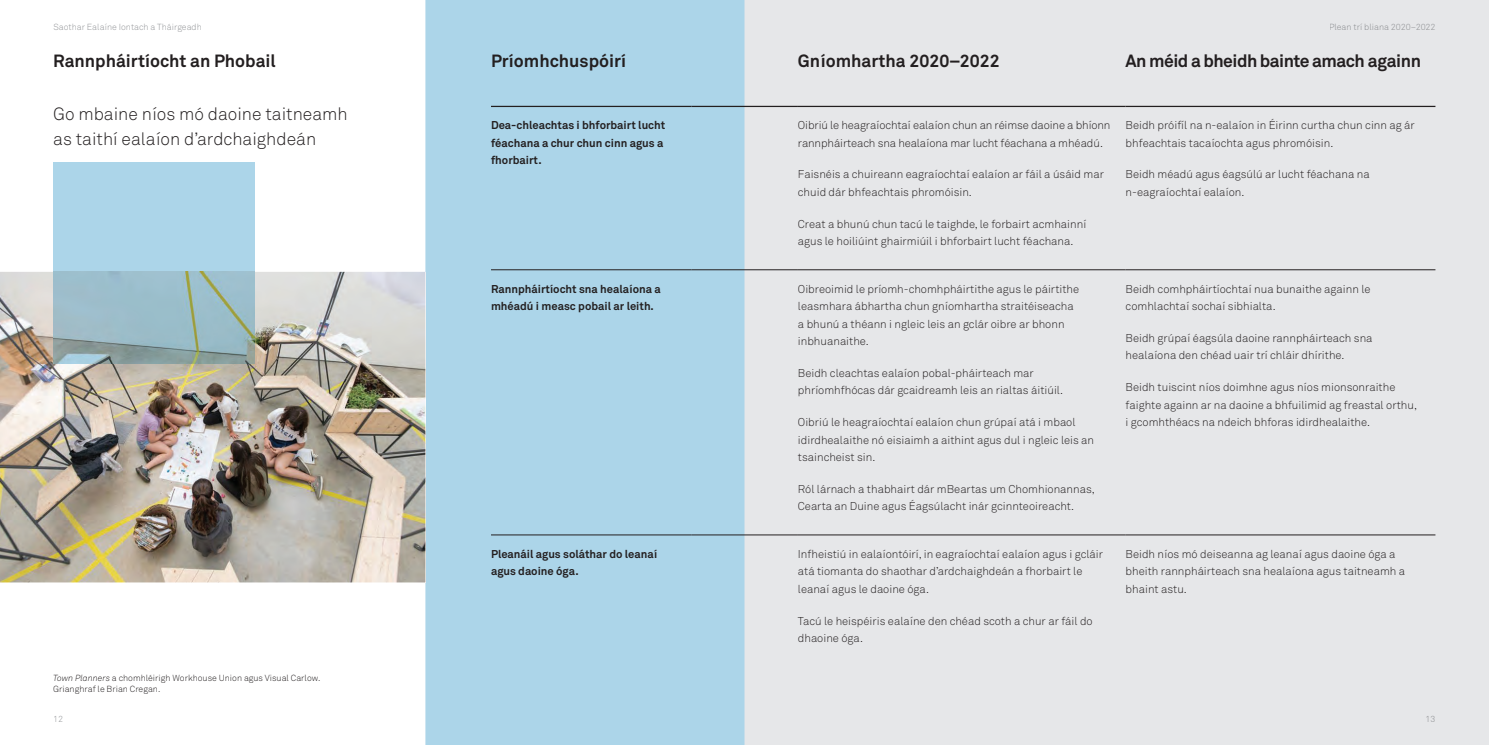
<style>
.page{position:relative;width:1489px;height:745px;background:#fff}
.page>*{position:absolute;margin:0;border:0;box-sizing:border-box;transform-origin:0 0}
.t1{font:700 17.5px "Akkurat";color:#231f20}
.t2{font:300 17.5px/25px "Akkurat";color:#231f20}
.t3{font:700 17.5px "Akkurat";letter-spacing:-.03em;color:#231f20}
.t4{font:300 11.25px/17.5px "Akkurat";color:#231f20}
.t5{font:700 11.25px/17.5px "Akkurat";color:#231f20}
.t6{font:300 8.75px/11.2px "Akkurat";color:#231f20}
.t7{font:300 8.75px "Akkurat";color:#939598}
.t8{font:300 8.75px "Akkurat";color:#898b8e}
.s1{font-style:italic}
</style>
<div class="page">
<div style="left:744px;top:0;width:744px;height:744px;background:#e6e7e9"></div>
<div style="left:425px;top:0;width:319px;height:744px;background:#acd5e9"></div>
<hr style="left:491px;top:106px;width:200px;height:1px;background:#231f20">
<hr style="left:798px;top:106px;width:327px;height:1px;background:#231f20">
<hr style="left:1125px;top:106px;width:310px;height:1px;background:#231f20">
<hr style="left:491px;top:269px;width:200px;height:1px;background:#231f20">
<hr style="left:691px;top:269px;width:107px;height:1px;background:#231f20">
<hr style="left:798px;top:269px;width:327px;height:1px;background:#231f20">
<hr style="left:1125px;top:269px;width:310px;height:1px;background:#231f20">
<hr style="left:491px;top:534px;width:200px;height:1px;background:#231f20">
<hr style="left:691px;top:534px;width:107px;height:1px;background:#231f20">
<hr style="left:798px;top:534px;width:327px;height:1px;background:#231f20">
<hr style="left:1125px;top:534px;width:310px;height:1px;background:#231f20">
<hr style="left:691px;top:106px;width:107px;height:1px;background:#231f20">
<img style="left:0;top:272px;width:425px;height:310px">
<div style="left:53px;top:162px;width:201px;height:110px;background:#acd5e9"></div>
<img style="left:53px;top:272px;width:201px;height:91px">
<p class="t7" style="left:53px;top:21px;width:150px">Saothar Ealaíne Iontach a Tháirgeadh</p>
<h1 class="t1" style="left:53px;top:49px;width:224px">Rannpháirtíocht an Phobail</h1>
<h1 class="t2" style="left:53px;top:102px;width:296px">Go mbaine níos mó daoine taitneamh as taithí ealaíon d’ardchaighdeán</h1>
<p class="t6" style="left:53px;top:671px;width:269px"><span class="s1">Town Planners</span> a chomhléirigh Workhouse Union agus Visual Carlow.<br>Grianghraf le Brian Cregan.</p>
<p class="t7" style="left:53px;top:712px;width:11px">12</p>
<p class="t8" style="left:1328px;top:21px;width:108px">Plean trí bliana 2020–2022</p>
<h1 class="t1" style="left:491px;top:49px;width:137px">Príomhchuspóirí</h1>
<h1 class="t1" style="left:798px;top:49px;width:203px">Gníomhartha 2020–2022</h1>
<h1 class="t3" style="left:1125px;top:49px;width:297px">An méid a bheidh bainte amach againn</h1>
<p class="t5" style="left:491px;top:116px;width:176px">Dea-chleachtas i bhforbairt lucht féachana a chur chun cinn agus a fhorbairt.</p>
<p class="t4" style="left:798px;top:117px;width:314px">Oibriú le heagraíochtaí ealaíon chun an réimse daoine a bhíonn rannpháirteach sna healaíona mar lucht féachana a mhéadú.</p>
<p class="t4" style="left:798px;top:166px;width:307px">Faisnéis a chuireann eagraíochtaí ealaíon ar fáil a úsáid mar chuid dár bhfeachtais phromóisin.</p>
<p class="t4" style="left:798px;top:215px;width:290px">Creat a bhunú chun tacú le taighde, le forbairt acmhainní agus le hoiliúint ghairmiúil i bhforbairt lucht féachana.</p>
<p class="t5" style="left:491px;top:280px;width:171px">Rannpháirtíocht sna healaíona a mhéadú i measc pobail ar leith.</p>
<p class="t4" style="left:798px;top:280px;width:283px">Oibreoimid le príomh-chomhpháirtithe agus le páirtithe leasmhara ábhartha chun gníomhartha straitéiseacha a bhunú a théann i ngleic leis an gclár oibre ar bhonn inbhuanaithe.</p>
<p class="t4" style="left:798px;top:364px;width:267px">Beidh cleachtas ealaíon pobal-pháirteach mar phríomhfhócas dár gcaidreamh leis an rialtas áitiúil.</p>
<p class="t4" style="left:798px;top:413px;width:298px">Oibriú le heagraíochtaí ealaíon chun grúpaí atá i mbaol idirdhealaithe nó eisiaimh a aithint agus dul i ngleic leis an tsaincheist sin.</p>
<p class="t4" style="left:798px;top:480px;width:298px">Ról lárnach a thabhairt dár mBeartas um Chomhionannas,<br>Cearta an Duine agus Éagsúlacht inár gcinnteoireacht.</p>
<p class="t5" style="left:491px;top:544px;width:168px">Pleanáil agus soláthar do leanaí agus daoine óga.</p>
<p class="t4" style="left:798px;top:545px;width:307px">Infheistiú in ealaíontóirí, in eagraíochtaí ealaíon agus i gcláir atá tiomanta do shaothar d’ardchaighdeán a fhorbairt le leanaí agus le daoine óga.</p>
<p class="t4" style="left:798px;top:611px;width:296px">Tacú le heispéiris ealaíne den chéad scoth a chur ar fáil do dhaoine óga.</p>
<p class="t4" style="left:1125px;top:117px;width:291px">Beidh próifíl na n-ealaíon in Éirinn curtha chun cinn ag ár bhfeachtais tacaíochta agus phromóisin.</p>
<p class="t4" style="left:1125px;top:166px;width:245px">Beidh méadú agus éagsúlú ar lucht féachana na n-eagraíochtaí ealaíon.</p>
<p class="t4" style="left:1125px;top:280px;width:246px">Beidh comhpháirtíochtaí nua bunaithe againn le comhlachtaí sochaí sibhialta.</p>
<p class="t4" style="left:1125px;top:329px;width:248px">Beidh grúpaí éagsúla daoine rannpháirteach sna healaíona den chéad uair trí chláir dhírithe.</p>
<p class="t4" style="left:1125px;top:378px;width:293px">Beidh tuiscint níos doimhne agus níos mionsonraithe faighte againn ar na daoine a bhfuilimid ag freastal orthu, i gcomhthéacs na ndeich bhforas idirdhealaithe.</p>
<p class="t4" style="left:1125px;top:545px;width:281px">Beidh níos mó deiseanna ag leanaí agus daoine óga a bheith rannpháirteach sna healaíona agus taitneamh a bhaint astu.</p>
<p class="t8" style="left:1425px;top:712px;width:11px">13</p>
</div>
